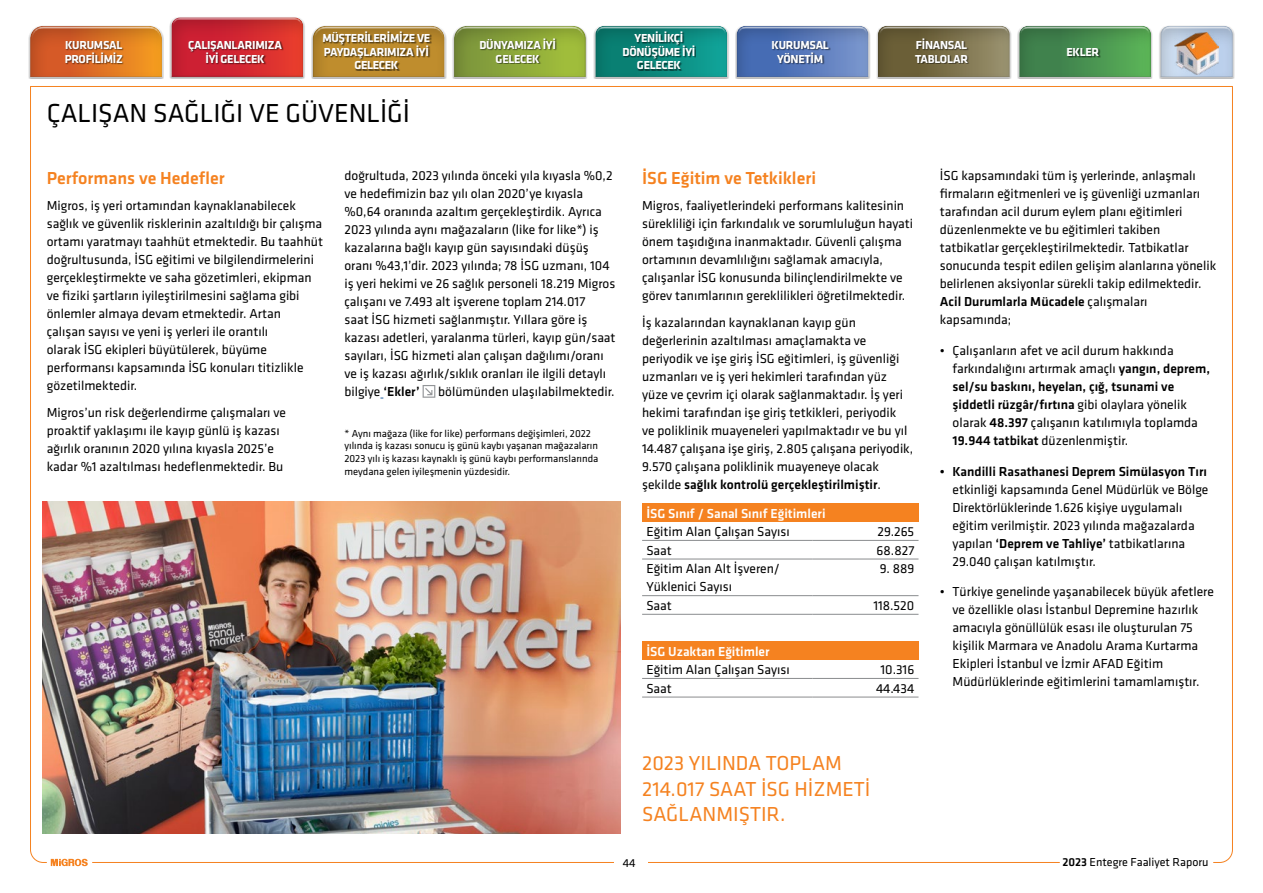
<style>
.page{position:relative;width:1263px;height:893px;background:#fff}
.page>*{position:absolute;margin:0;border:0;box-sizing:border-box;transform-origin:0 0}
.t1{font:27px "Klavika";color:#000}
.t2{font:21px/25.2px "Klavika";color:#f58220}
.t3{font:500 18px "Klavika";color:#f58220}
.t4{font:13.5px/18px "Klavika";color:#000}
.t5{font:500 13.5px "Klavika";color:#fff}
.t6{font:500 13.5px "Klavika";color:#000}
.t7{font:700 12px/13.5px "Klavika";letter-spacing:-.025em;color:#fff;text-align:center}
.t8{font:12px "Klavika";color:#000}
.t9{font:10.5px/12.6px "Klavika";color:#000}
.s1{font-weight:500}
</style>
<div class="page">
<svg style="left:423px;top:385px;width:12px;height:13px"></svg>
<div style="left:642px;top:503px;width:276px;height:19px;background:#f58220"></div>
<hr style="left:642px;top:540px;width:170px;height:1px;background:#8a8c8e">
<hr style="left:812px;top:540px;width:106px;height:1px;background:#8a8c8e">
<hr style="left:642px;top:559px;width:170px;height:1px;background:#8a8c8e">
<hr style="left:812px;top:559px;width:106px;height:1px;background:#8a8c8e">
<hr style="left:642px;top:595px;width:170px;height:1px;background:#8a8c8e">
<hr style="left:812px;top:595px;width:106px;height:1px;background:#8a8c8e">
<hr style="left:642px;top:614px;width:170px;height:1px;background:#8a8c8e">
<hr style="left:812px;top:614px;width:106px;height:1px;background:#8a8c8e">
<div style="left:642px;top:641px;width:276px;height:19px;background:#f58220"></div>
<hr style="left:642px;top:678px;width:170px;height:1px;background:#8a8c8e">
<hr style="left:812px;top:678px;width:106px;height:1px;background:#8a8c8e">
<hr style="left:642px;top:697px;width:170px;height:1px;background:#8a8c8e">
<hr style="left:812px;top:697px;width:106px;height:1px;background:#8a8c8e">
<img style="left:88px;top:502px;width:533px;height:331px">
<hr style="left:92px;top:862px;width:968px;height:1px;background:#f58220">
<svg style="left:1213px;top:87px;width:20px;height:776px"></svg>
<hr style="left:30px;top:86px;width:1203px;height:1px;background:#f58220">
<div style="left:615px;top:855px;width:33px;height:16px;background:#fff"></div>
<div style="left:28px;top:25px;width:136px;height:54px;background:#000;opacity:.75"></div>
<div style="left:150px;top:0;width:175px;height:86px;background:#000;opacity:.2"></div>
<div style="left:169px;top:15px;width:136px;height:11px;background:#fff"></div>
<div style="left:169px;top:17px;width:136px;height:62px;background:#000;opacity:.75"></div>
<div style="left:291px;top:7px;width:176px;height:79px;background:#000;opacity:.2"></div>
<div style="left:311px;top:24px;width:135px;height:14px;background:#fff"></div>
<div style="left:311px;top:25px;width:135px;height:54px;background:#000;opacity:.75"></div>
<div style="left:593px;top:25px;width:136px;height:54px;background:#000;opacity:.75"></div>
<div style="left:716px;top:7px;width:174px;height:79px;background:#000;opacity:.2"></div>
<div style="left:735px;top:24px;width:135px;height:11px;background:#fff"></div>
<div style="left:735px;top:25px;width:135px;height:54px;background:#000;opacity:.75"></div>
<div style="left:857px;top:7px;width:176px;height:79px;background:#000;opacity:.2"></div>
<div style="left:876px;top:24px;width:135px;height:11px;background:#fff"></div>
<div style="left:876px;top:25px;width:135px;height:54px;background:#000;opacity:.75"></div>
<div style="left:999px;top:7px;width:174px;height:79px;background:#000;opacity:.2"></div>
<div style="left:1017px;top:24px;width:136px;height:11px;background:#fff"></div>
<div style="left:1017px;top:25px;width:136px;height:54px;background:#000;opacity:.75"></div>
<div style="left:1140px;top:7px;width:115px;height:79px;background:#000;opacity:.2"></div>
<div style="left:1159px;top:24px;width:76px;height:11px;background:#fff"></div>
<div style="left:1159px;top:25px;width:76px;height:54px;background:#000;opacity:.75"></div>
<div style="left:432px;top:7px;width:176px;height:79px;background:#000;opacity:.2"></div>
<div style="left:452px;top:24px;width:136px;height:15px;background:#fff"></div>
<div style="left:452px;top:25px;width:136px;height:54px;background:#000;opacity:.75"></div>
<img style="left:30px;top:86px;width:58px;height:780px">
<img style="left:1174px;top:33px;width:45px;height:41px">
<div style="left:65px;top:41px;width:59px;height:23px;background:#000;opacity:.6"></div>
<div style="left:1067px;top:49px;width:34px;height:9px;background:#000;opacity:.6"></div>
<div style="left:772px;top:41px;width:58px;height:23px;background:#000;opacity:.6"></div>
<div style="left:915px;top:38px;width:55px;height:26px;background:#000;opacity:.6"></div>
<div style="left:189px;top:41px;width:95px;height:23px;background:#000;opacity:.6"></div>
<div style="left:480px;top:38px;width:77px;height:26px;background:#000;opacity:.6"></div>
<div style="left:624px;top:31px;width:72px;height:40px;background:#000;opacity:.6"></div>
<div style="left:323px;top:31px;width:108px;height:40px;background:#000;opacity:.6"></div>
<p class="t7" style="left:188px;top:39px;width:95px">ÇALIŞANLARIMIZA<br>İYİ GELECEK</p>
<p class="t7" style="left:479px;top:39px;width:78px">DÜNYAMIZA İYİ<br>GELECEK</p>
<p class="t7" style="left:622px;top:32px;width:74px">YENİLİKÇİ<br>DÖNÜŞÜME İYİ<br>GELECEK</p>
<p class="t7" style="left:322px;top:32px;width:110px">MÜŞTERİLERİMİZE VE<br>PAYDAŞLARIMIZA İYİ<br>GELECEK</p>
<p class="t7" style="left:771px;top:39px;width:59px">KURUMSAL<br>YÖNETİM</p>
<p class="t7" style="left:915px;top:39px;width:54px;text-align:left">FİNANSAL<br>TABLOLAR</p>
<p class="t7" style="left:65px;top:39px;width:60px;text-align:left">KURUMSAL<br>PROFİLİMİZ</p>
<p class="t7" style="left:1066px;top:45px;width:34px">EKLER</p>
<h1 class="t1" style="left:47px;top:99px;width:365px">ÇALIŞAN SAĞLIĞI VE GÜVENLİĞİ</h1>
<h3 class="t3" style="left:47px;top:168px;width:179px">Performans ve Hedefler</h3>
<p class="t4" style="left:47px;top:197px;width:278px">Migros, iş yeri ortamından kaynaklanabilecek sağlık ve güvenlik risklerinin azaltıldığı bir çalışma ortamı yaratmayı taahhüt etmektedir. Bu taahhüt doğrultusunda, İSG eğitimi ve bilgilendirmelerini gerçekleştirmekte ve saha gözetimleri, ekipman ve fiziki şartların iyileştirilmesini sağlama gibi önlemler almaya devam etmektedir. Artan<br>çalışan sayısı ve yeni iş yerleri ile orantılı<br>olarak İSG ekipleri büyütülerek, büyüme performansı kapsamında İSG konuları titizlikle gözetilmektedir.</p>
<p class="t4" style="left:47px;top:403px;width:241px">Migros’un risk değerlendirme çalışmaları ve proaktif yaklaşımı ile kayıp günlü iş kazası ağırlık oranının 2020 yılına kıyasla 2025’e kadar %1 azaltılması hedeflenmektedir. Bu</p>
<p class="t4" style="left:344px;top:167px;width:273px">doğrultuda, 2023 yılında önceki yıla kıyasla %0,2 ve hedefimizin baz yılı olan 2020’ye kıyasla %0,64 oranında azaltım gerçekleştirdik. Ayrıca 2023 yılında aynı mağazaların (like for like*) iş kazalarına bağlı kayıp gün sayısındaki düşüş oranı %43,1’dir. 2023 yılında; 78 İSG uzmanı, 104 iş yeri hekimi ve 26 sağlık personeli 18.219 Migros çalışanı ve 7.493 alt işverene toplam 214.017<br>saat İSG hizmeti sağlanmıştır. Yıllara göre iş kazası adetleri, yaralanma türleri, kayıp gün/saat sayıları, İSG hizmeti alan çalışan dağılımı/oranı ve iş kazası ağırlık/sıklık oranları ile ilgili detaylı bilgiye <span class="s1">‘Ekler’</span></p>
<p class="t4" style="left:438px;top:383px;width:178px">bölümünden ulaşılabilmektedir.</p>
<p class="t9" style="left:344px;top:427px;width:255px">* Aynı mağaza (like for like) performans değişimleri, 2022 yılında iş kazası sonucu iş günü kaybı yaşanan mağazaların 2023 yılı iş kazası kaynaklı iş günü kaybı performanslarında meydana gelen iyileşmenin yüzdesidir.</p>
<h3 class="t3" style="left:642px;top:168px;width:175px">İSG Eğitim ve Tetkikleri</h3>
<p class="t4" style="left:642px;top:197px;width:273px">Migros, faaliyetlerindeki performans kalitesinin sürekliliği için farkındalık ve sorumluluğun hayati önem taşıdığına inanmaktadır. Güvenli çalışma ortamının devamlılığını sağlamak amacıyla, çalışanlar İSG konusunda bilinçlendirilmekte ve görev tanımlarının gereklilikleri öğretilmektedir.</p>
<p class="t4" style="left:642px;top:313px;width:273px">İş kazalarından kaynaklanan kayıp gün değerlerinin azaltılması amaçlamakta ve periyodik ve işe giriş İSG eğitimleri, iş güvenliği uzmanları ve iş yeri hekimleri tarafından yüz yüze ve çevrim içi olarak sağlanmaktadır. İş yeri hekimi tarafından işe giriş tetkikleri, periyodik<br>ve poliklinik muayeneleri yapılmaktadır ve bu yıl 14.487 çalışana işe giriş, 2.805 çalışana periyodik, 9.570 çalışana poliklinik muayeneye olacak şekilde <span class="s1">sağlık kontrolü gerçekleştirilmiştir</span>.</p>
<p class="t5" style="left:646px;top:506px;width:181px">İSG Sınıf / Sanal Sınıf Eğitimleri</p>
<p class="t4" style="left:646px;top:523px;width:145px">Eğitim Alan Çalışan Sayısı</p>
<p class="t4" style="left:877px;top:523px;width:38px">29.265</p>
<p class="t4" style="left:646px;top:542px;width:27px">Saat</p>
<p class="t4" style="left:877px;top:542px;width:39px">68.827</p>
<p class="t4" style="left:646px;top:560px;width:135px">Eğitim Alan Alt İşveren/<br>Yüklenici Sayısı</p>
<p class="t4" style="left:880px;top:560px;width:36px">9. 889</p>
<p class="t4" style="left:646px;top:597px;width:27px">Saat</p>
<p class="t4" style="left:873px;top:597px;width:42px">118.520</p>
<p class="t5" style="left:646px;top:644px;width:125px">İSG Uzaktan Eğitimler</p>
<p class="t4" style="left:646px;top:661px;width:145px">Eğitim Alan Çalışan Sayısı</p>
<p class="t4" style="left:880px;top:661px;width:35px">10.316</p>
<p class="t4" style="left:646px;top:680px;width:27px">Saat</p>
<p class="t4" style="left:876px;top:680px;width:40px">44.434</p>
<h2 class="t2" style="left:642px;top:751px;width:230px">2023 YILINDA TOPLAM<br>214.017 SAAT İSG HİZMETİ<br>SAĞLANMIŞTIR.</h2>
<p class="t4" style="left:940px;top:167px;width:278px">İSG kapsamındaki tüm iş yerlerinde, anlaşmalı firmaların eğitmenleri ve iş güvenliği uzmanları tarafından acil durum eylem planı eğitimleri düzenlenmekte ve bu eğitimleri takiben tatbikatlar gerçekleştirilmektedir. Tatbikatlar sonucunda tespit edilen gelişim alanlarına yönelik belirlenen aksiyonlar sürekli takip edilmektedir.<br><span class="s1">Acil Durumlarla Mücadele</span> çalışmaları kapsamında;</p>
<p class="t4" style="left:952px;top:342px;width:259px;text-indent:-13px">• Çalışanların afet ve acil durum hakkında farkındalığını artırmak amaçlı <span class="s1">yangın, deprem, sel/su baskını, heyelan, çığ, tsunami ve şiddetli rüzgâr/fırtına</span> gibi olaylara yönelik olarak <span class="s1">48.397</span> çalışanın katılımıyla toplamda <span class="s1">19.944 tatbikat</span> düzenlenmiştir.</p>
<p class="t6" style="left:940px;top:464px;width:269px">• Kandilli Rasathanesi Deprem Simülasyon Tırı</p>
<p class="t4" style="left:952px;top:480px;width:257px">etkinliği kapsamında Genel Müdürlük ve Bölge Direktörlüklerinde 1.626 kişiye uygulamalı eğitim verilmiştir. 2023 yılında mağazalarda yapılan <span class="s1">‘Deprem ve Tahliye’</span> tatbikatlarına 29.040 çalışan katılmıştır.</p>
<p class="t4" style="left:952px;top:583px;width:263px;text-indent:-13px">• Türkiye genelinde yaşanabilecek büyük afetlere ve özellikle olası İstanbul Depremine hazırlık amacıyla gönüllülük esası ile oluşturulan 75 kişilik Marmara ve Anadolu Arama Kurtarma Ekipleri İstanbul ve İzmir AFAD Eğitim Müdürlüklerinde eğitimlerini tamamlamıştır.</p>
<p class="t8" style="left:623px;top:857px;width:14px">44</p>
<p class="t8" style="left:1062px;top:855px;width:148px"><span class="s1">2023</span> Entegre Faaliyet Raporu</p>
</div>
